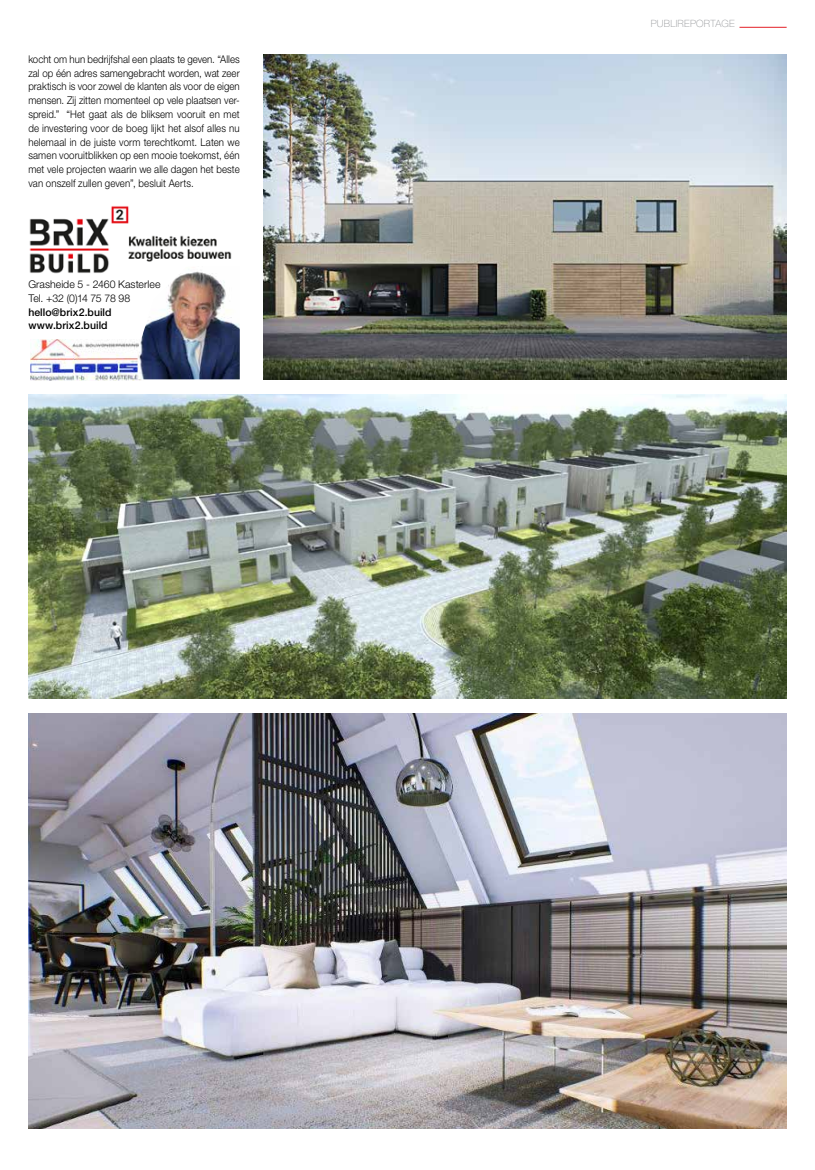
<style>
.page{position:relative;width:815px;height:1170px;background:#fff}
.page>*{position:absolute;margin:0;border:0;box-sizing:border-box;transform-origin:0 0}
.t1{font:300 10.62px/13.8px "Helvetica Neue LT Std";letter-spacing:.01em;color:#000;text-align:justify;scale:.91 1}
.t2{font:300 10.62px/13.8px "Helvetica Neue LT Std";letter-spacing:.01em;color:#000}
.t3{font:500 10.62px/13.8px "Helvetica Neue LT Std";letter-spacing:.005em;color:#000}
.t4{font:100 10px "Helvetica Neue LT Std";letter-spacing:.025em;color:#939598}
</style>
<div class="page">
<hr style="left:739px;top:27px;width:48px;height:1px;background:#e31e26">
<img style="left:263px;top:54px;width:524px;height:325px">
<img style="left:28px;top:394px;width:759px;height:304px">
<img style="left:28px;top:713px;width:759px;height:415px">
<img style="left:29px;top:206px;width:203px;height:68px">
<img style="left:30px;top:339px;width:114px;height:41px">
<img style="left:138px;top:266px;width:102px;height:113px">
<p class="t1" style="left:28px;top:52px;width:234px">kocht om hun bedrijfshal een plaats te geven. “Alles zal op één adres samengebracht worden, wat zeer praktisch is voor zowel de klanten als voor de eigen mensen. Zij zitten momenteel op vele plaatsen ver&shy;spreid.” “Het gaat als de bliksem vooruit en met de investering voor de boeg lijkt het alsof alles nu helemaal in de juiste vorm terechtkomt. Laten we samen vooruitblikken op een mooie toekomst, één met vele projecten waarin we alle dagen het beste van onszelf zullen geven”, besluit Aerts.</p>
<p class="t2" style="left:28px;top:277px;width:134px">Grasheide 5 - 2460 Kasterlee<br>Tel. +32 (0)14 75 78 98</p>
<p class="t3" style="left:28px;top:305px;width:85px">hello@brix2.build www.brix2.build</p>
<p class="t4" style="left:651px;top:18px;width:86px">PUBLIREPORTAGE</p>
</div>
